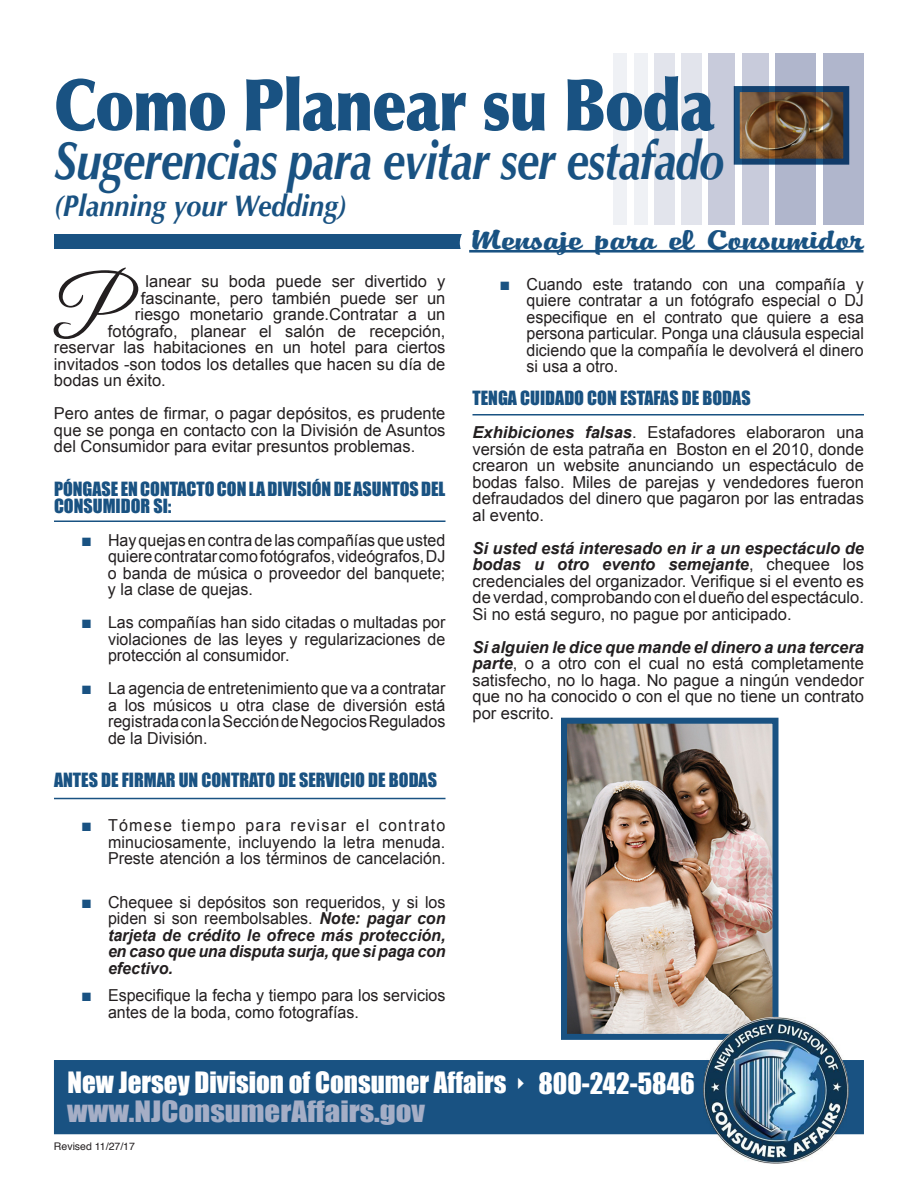
<style>
.page{position:relative;width:918px;height:1188px;background:#fff}
.page>*{position:absolute;margin:0;border:0;box-sizing:border-box;transform-origin:0 0}
.t1{font:84px "Great Vibes";color:#231f20;scale:.92 1}
.t2{font:900 72px "Optima";letter-spacing:-.02em;color:#195282;scale:.83 1}
.t3{font:italic 700 54px "Optima";letter-spacing:-.02em;color:#195282;scale:.83 1}
.t4{font:italic 700 30px "Optima";color:#195282;scale:.9 1}
.t5{font:29.7px "PT Dog ear";letter-spacing:-.01em;color:#195282;scale:1.61 1}
.t6{font:27px/29.2px "Impact";color:#fff}
.t7{font:18px/16.5px "Impact";color:#195282}
.t8{font:16.5px/16.5px "Arial";color:#231f20;text-align:justify}
.t9{font:italic 700 16.5px/16.5px "Arial";letter-spacing:-.015em;color:#231f20;text-align:justify}
.t10{font:10.5px "Helvetica";color:#231f20}
.s1{font-size:18px;color:#195282}
.s2{font-weight:400;font-style:normal;font-size:18px;color:#195282}
.s3{font-weight:400;font-style:normal}
.s4{font-weight:700;font-style:italic}
.s5{color:#a5aec6}
</style>
<div class="page">
<img style="left:741px;top:93px;width:82px;height:65px">
<div style="left:734px;top:86px;width:115px;height:79px;border:6px solid #195282"></div>
<hr style="left:54px;top:520px;width:392px;height:2px;background:#195282">
<img style="left:568px;top:725px;width:203px;height:308px">
<div style="left:561px;top:718px;width:217px;height:322px;border:6px solid #195282"></div>
<div style="left:54px;top:1060px;width:810px;height:74px;background:#195282"></div>
<img style="left:703px;top:1017px;width:146px;height:146px">
<svg style="left:776px;top:54px;width:40px;height:171px;fill:#b0b6cc"></svg>
<svg style="left:742px;top:54px;width:27px;height:171px;fill:#c8cbdb"></svg>
<div style="left:681px;top:54px;width:20px;height:171px;background:#e2e4ec"></div>
<div style="left:634px;top:54px;width:13px;height:171px;background:#eff1f5"></div>
<svg style="left:823px;top:54px;width:40px;height:171px;fill:#b0b6cc"></svg>
<div style="left:708px;top:54px;width:27px;height:171px;background:#c8cbdb"></div>
<div style="left:654px;top:54px;width:20px;height:171px;background:#e2e4ec"></div>
<div style="left:614px;top:54px;width:13px;height:171px;background:#eff1f5"></div>
<div style="left:54px;top:234px;width:412px;height:15px;background:#195282"></div>
<div style="left:461px;top:227px;width:401px;height:33px;background:#fff;border-radius:16px"></div>
<div style="left:460px;top:225px;width:404px;height:37px;border:3px solid #fff;border-radius:16px"></div>
<hr style="left:469px;top:250px;width:395px;height:3px;background:#195282">
<hr style="left:54px;top:798px;width:392px;height:1px;background:#195282">
<hr style="left:472px;top:414px;width:392px;height:2px;background:#195282">
<h2 class="t2" style="left:54px;top:62px;width:797px">Como Planear su Boda</h2>
<h3 class="t3" style="left:54px;top:128px;width:809px">Sugerencias para evitar ser estafado</h3>
<h3 class="t5" style="left:469px;top:223px;width:246px">Mensaje para el Consumidor</h3>
<h3 class="t4" style="left:54px;top:188px;width:327px">(Planning your Wedding)</h3>
<h1 class="t1" style="left:56px;top:264px;width:76px">P</h1>
<p class="t8" style="left:146px;top:273px;width:302px">lanear su boda puede ser divertido y</p>
<p class="t8" style="left:141px;top:290px;width:306px">fascinante, pero también puede ser un</p>
<p class="t8" style="left:135px;top:306px;width:312px">riesgo monetario grande.Contratar a un</p>
<p class="t8" style="left:108px;top:323px;width:339px">fotógrafo, planear el salón de recepción,</p>
<p class="t8" style="left:54px;top:339px;width:393px">reservar las habitaciones en un hotel para ciertos</p>
<p class="t8" style="left:54px;top:356px;width:393px">invitados -son todos los detalles que hacen su día de</p>
<p class="t8" style="left:54px;top:372px;width:113px">bodas un éxito.</p>
<p class="t8" style="left:54px;top:405px;width:393px">Pero antes de firmar, o pagar depósitos, es prudente que se ponga en contacto con la División de Asuntos del Consumidor para evitar presuntos problemas.</p>
<p class="t7" style="left:54px;top:480px;width:393px">PÓNGASE EN CONTACTO CON LA DIVISIÓN DE ASUNTOS DEL<br>CONSUMIDOR SI:</p>
<p class="t8" style="left:108px;top:532px;width:339px;text-indent:-27px"><span class="s1">■</span> Hay quejas en contra de las compañías que usted quiere contratar como fotógrafos, videógrafos, DJ o banda de música o proveedor del banquete; y la clase de quejas.</p>
<p class="t8" style="left:108px;top:614px;width:339px;text-indent:-27px"><span class="s1">■</span> Las compañías han sido citadas o multadas por violaciones de las leyes y regularizaciones de protección al consumidor.</p>
<p class="t8" style="left:108px;top:680px;width:339px;text-indent:-27px"><span class="s1">■</span> La agencia de entretenimiento que va a contratar a los músicos u otra clase de diversión está registrada con la Sección de Negocios Regulados de la División.</p>
<p class="t7" style="left:54px;top:772px;width:385px">ANTES DE FIRMAR UN CONTRATO DE SERVICIO DE BODAS</p>
<p class="t8" style="left:108px;top:817px;width:339px;text-indent:-27px"><span class="s1">■</span> Tómese tiempo para revisar el contrato minuciosamente, incluyendo la letra menuda.<br>Preste atención a los términos de cancelación.</p>
<p class="t9" style="left:108px;top:895px;width:339px;text-indent:-27px"><span class="s2">■</span> <span class="s3">Chequee si depósitos son requeridos, y si los piden si son reembolsables.</span> Note: pagar con tarjeta de crédito le ofrece más protección, en caso que una disputa surja, que si paga con efectivo.</p>
<p class="t8" style="left:108px;top:987px;width:339px;text-indent:-27px"><span class="s1">■</span> Especifique la fecha y tiempo para los servicios antes de la boda, como fotografías.</p>
<p class="t8" style="left:527px;top:276px;width:339px;text-indent:-27px"><span class="s1">■</span> Cuando este tratando con una compañía y quiere contratar a un fotógrafo especial o DJ especifique en el contrato que quiere a esa persona particular. Ponga una cláusula especial diciendo que la compañía le devolverá el dinero si usa a otro.</p>
<p class="t7" style="left:472px;top:390px;width:280px">TENGA CUIDADO CON ESTAFAS DE BODAS</p>
<p class="t8" style="left:472px;top:425px;width:393px"><span class="s4">Exhibiciones falsas</span>. Estafadores elaboraron una versión de esta patraña en Boston en el 2010, donde crearon un website anunciando un espectáculo de bodas falso. Miles de parejas y vendedores fueron defraudados del dinero que pagaron por las entradas al evento.</p>
<p class="t8" style="left:472px;top:540px;width:393px"><span class="s4">Si usted está interesado en ir a un espectáculo de bodas u otro evento semejante</span>, chequee los credenciales del organizador. Verifique si el evento es de verdad, comprobando con el dueño del espectáculo.<br>Si no está seguro, no pague por anticipado.</p>
<p class="t8" style="left:472px;top:639px;width:393px"><span class="s4">Si alguien le dice que mande el dinero a una tercera parte</span>, o a otro con el cual no está completamente satisfecho, no lo haga. No pague a ningún vendedor que no ha conocido o con el que no tiene un contrato por escrito.</p>
<h3 class="t6" style="left:67px;top:1067px;width:629px">New Jersey Division of Consumer Affairs ✔ 800-242-5846 <span class="s5">www.NJConsumerAffairs.gov</span></h3>
<p class="t10" style="left:54px;top:1138px;width:82px">Revised 11/27/17</p>
</div>
